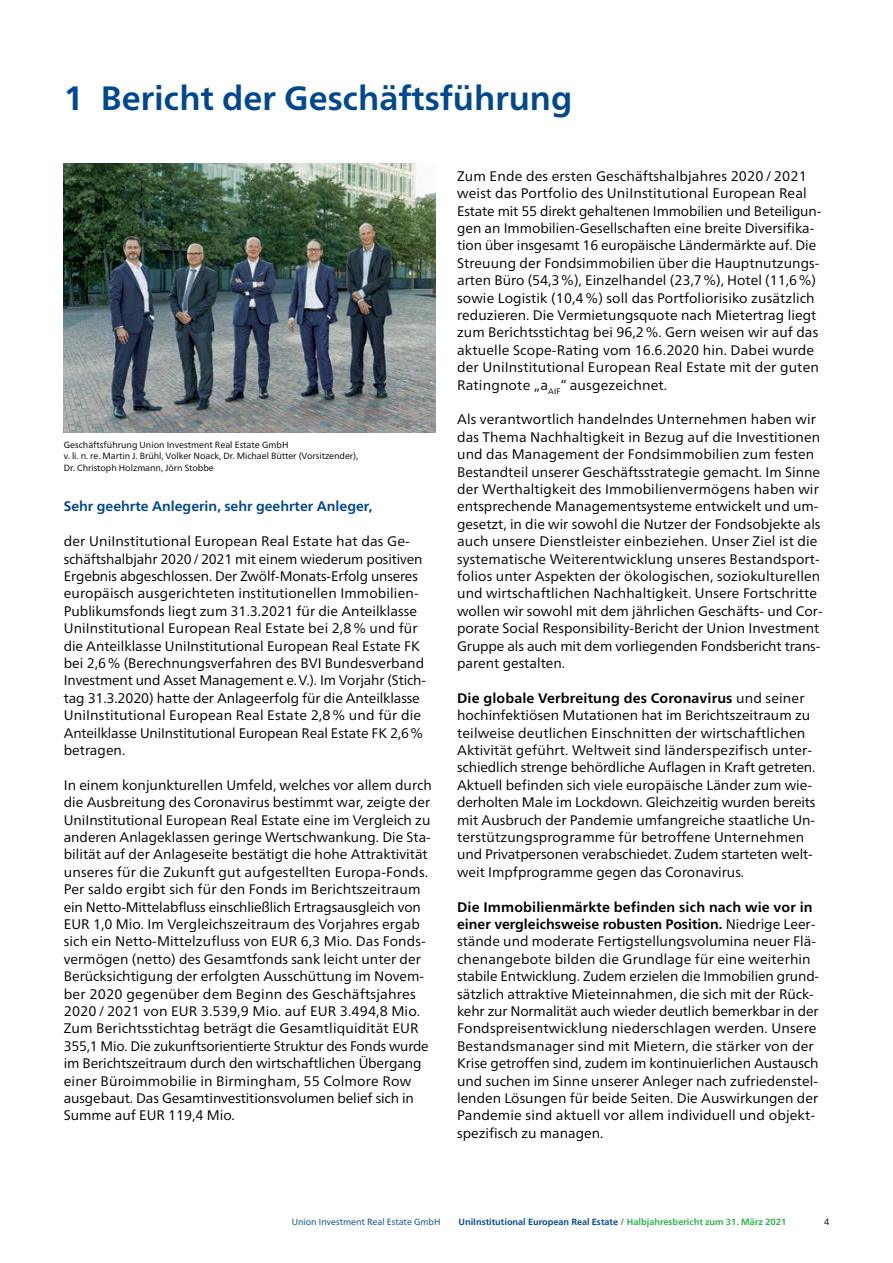
<style>
.page{position:relative;width:893px;height:1263px;background:#fff}
.page>*{position:absolute;margin:0;border:0;box-sizing:border-box;transform-origin:0 0}
.t1{font:700 33.75px "Frutiger Neue LT Pro";color:#00488e}
.t2{font:13.8px/17.4px "Frutiger Neue LT Pro";color:#000}
.t3{font:700 13.8px "Frutiger Neue LT Pro";color:#00488e}
.t4{font:9px/11.2px "Frutiger Neue LT Pro";letter-spacing:-.005em;color:#000}
.t5{font:700 9px "Frutiger Neue LT Pro";color:#00488e}
.t6{font:9px "Frutiger Neue LT Pro";color:#00488e}
.s1{font-weight:700}
.s2{color:#2cb34a}
</style>
<div class="page">
<img style="left:64px;top:164px;width:372px;height:269px">
<h1 class="t1" style="left:64px;top:78px;width:510px">1 Bericht der Geschäftsführung</h1>
<p class="t4" style="left:64px;top:439px;width:296px">Geschäftsführung Union Investment Real Estate GmbH<br>v. li. n. re. Martin J. Brühl, Volker Noack, Dr. Michael Bütter (Vorsitzender),<br>Dr. Christoph Holzmann, Jörn Stobbe</p>
<p class="t3" style="left:64px;top:498px;width:310px">Sehr geehrte Anlegerin, sehr geehrter Anleger,</p>
<p class="t2" style="left:64px;top:533px;width:364px">der UniInstitutional European Real Estate hat das Ge&shy;schäftshalbjahr 2020/2021 mit einem wiederum positiven Ergebnis abgeschlossen. Der Zwölf-Monats-Erfolg unseres europäisch ausgerichteten institutionellen Immobilien-Publikumsfonds liegt zum 31.3.2021 für die Anteilklasse UniInstitutional European Real Estate bei 2,8% und für die Anteilklasse UniInstitutional European Real Estate FK bei 2,6% (Berechnungsverfahren des BVI Bundesverband Investment und Asset Management e.V.). Im Vorjahr (Stich&shy;tag 31.3.2020) hatte der Anlageerfolg für die Anteilklasse UniInstitutional European Real Estate 2,8% und für die Anteilklasse UniInstitutional European Real Estate FK 2,6% betragen.</p>
<p class="t2" style="left:64px;top:776px;width:369px">In einem konjunkturellen Umfeld, welches vor allem durch die Ausbreitung des Coronavirus bestimmt war, zeigte der UniInstitutional European Real Estate eine im Vergleich zu anderen Anlageklassen geringe Wertschwankung. Die Sta&shy;bilität auf der Anlageseite bestätigt die hohe Attraktivität unseres für die Zukunft gut aufgestellten Europa-Fonds.<br>Per saldo ergibt sich für den Fonds im Berichtszeitraum ein Netto-Mittelabfluss einschließlich Ertragsausgleich von EUR 1,0 Mio. Im Vergleichszeitraum des Vorjahres ergab sich ein Netto-Mittelzufluss von EUR 6,3 Mio. Das Fonds&shy;vermögen (netto) des Gesamtfonds sank leicht unter der Berücksichtigung der erfolgten Ausschüttung im Novem&shy;ber 2020 gegenüber dem Beginn des Geschäftsjahres 2020 / 2021 von EUR 3.539,9 Mio. auf EUR 3.494,8 Mio.<br>Zum Berichtsstichtag beträgt die Gesamtliquidität EUR 355,1 Mio. Die zukunftsorientierte Struktur des Fonds wurde im Berichtszeitraum durch den wirtschaftlichen Übergang einer Büroimmobilie in Birmingham, 55 Colmore Row ausgebaut. Das Gesamtinvestitionsvolumen belief sich in Summe auf EUR 119,4 Mio.</p>
<p class="t2" style="left:457px;top:167px;width:366px">Zum Ende des ersten Geschäftshalbjahres 2020 / 2021 weist das Portfolio des UniInstitutional European Real Estate mit 55 direkt gehaltenen Immobilien und Beteiligun&shy;gen an Immobilien-Gesellschaften eine breite Diversifika&shy;tion über insgesamt 16 europäische Ländermärkte auf. Die Streuung der Fondsimmobilien über die Hauptnutzungs&shy;arten Büro (54,3%), Einzelhandel (23,7%), Hotel (11,6%) sowie Logistik (10,4%) soll das Portfoliorisiko zusätzlich reduzieren. Die Vermietungsquote nach Mietertrag liegt zum Berichtsstichtag bei 96,2%. Gern weisen wir auf das aktuelle Scope-Rating vom 16.6.2020 hin. Dabei wurde der UniInstitutional European Real Estate mit der guten Ratingnote „a<sub>AIF</sub>“ ausgezeichnet.</p>
<p class="t2" style="left:457px;top:411px;width:367px">Als verantwortlich handelndes Unternehmen haben wir das Thema Nachhaltigkeit in Bezug auf die Investitionen und das Management der Fondsimmobilien zum festen Bestandteil unserer Geschäftsstrategie gemacht. Im Sinne der Werthaltigkeit des Immobilienvermögens haben wir entsprechende Managementsysteme entwickelt und um&shy;gesetzt, in die wir sowohl die Nutzer der Fondsobjekte als auch unsere Dienstleister einbeziehen. Unser Ziel ist die systematische Weiterentwicklung unseres Bestandsport&shy;folios unter Aspekten der ökologischen, soziokulturellen und wirtschaftlichen Nachhaltigkeit. Unsere Fortschritte wollen wir sowohl mit dem jährlichen Geschäfts- und Cor&shy;porate Social Responsibility-Bericht der Union Investment Gruppe als auch mit dem vorliegenden Fondsbericht trans&shy;parent gestalten.</p>
<p class="t2" style="left:457px;top:689px;width:360px"><span class="s1">Die globale Verbreitung des Coronavirus</span> und seiner hochinfektiösen Mutationen hat im Berichtszeitraum zu teilweise deutlichen Einschnitten der wirtschaftlichen Aktivität geführt. Weltweit sind länderspezifisch unter&shy;schiedlich strenge behördliche Auflagen in Kraft getreten.<br>Aktuell befinden sich viele europäische Länder zum wie&shy;derholten Male im Lockdown. Gleichzeitig wurden bereits mit Ausbruch der Pandemie umfangreiche staatliche Un&shy;terstützungsprogramme für betroffene Unternehmen und Privatpersonen verabschiedet. Zudem starteten welt&shy;weit Impfprogramme gegen das Coronavirus.</p>
<p class="t2" style="left:457px;top:898px;width:364px"><span class="s1">Die Immobilienmärkte befinden sich nach wie vor in einer vergleichsweise robusten Position.</span> Niedrige Leer&shy;stände und moderate Fertigstellungsvolumina neuer Flä&shy;chenangebote bilden die Grundlage für eine weiterhin stabile Entwicklung. Zudem erzielen die Immobilien grund&shy;sätzlich attraktive Mieteinnahmen, die sich mit der Rück&shy;kehr zur Normalität auch wieder deutlich bemerkbar in der Fondspreisentwicklung niederschlagen werden. Unsere Bestandsmanager sind mit Mietern, die stärker von der Krise getroffen sind, zudem im kontinuierlichen Austausch und suchen im Sinne unserer Anleger nach zufriedenstel&shy;lenden Lösungen für beide Seiten. Die Auswirkungen der Pandemie sind aktuell vor allem individuell und objekt&shy;spezifisch zu managen.</p>
<p class="t6" style="left:292px;top:1216px;width:150px">Union Investment Real Estate GmbH</p>
<p class="t5" style="left:458px;top:1216px;width:330px">UniInstitutional European Real Estate <span class="s2">/ Halbjahresbericht zum 31. März 2021</span></p>
<p class="t4" style="left:824px;top:1216px;width:7px">4</p>
</div>
